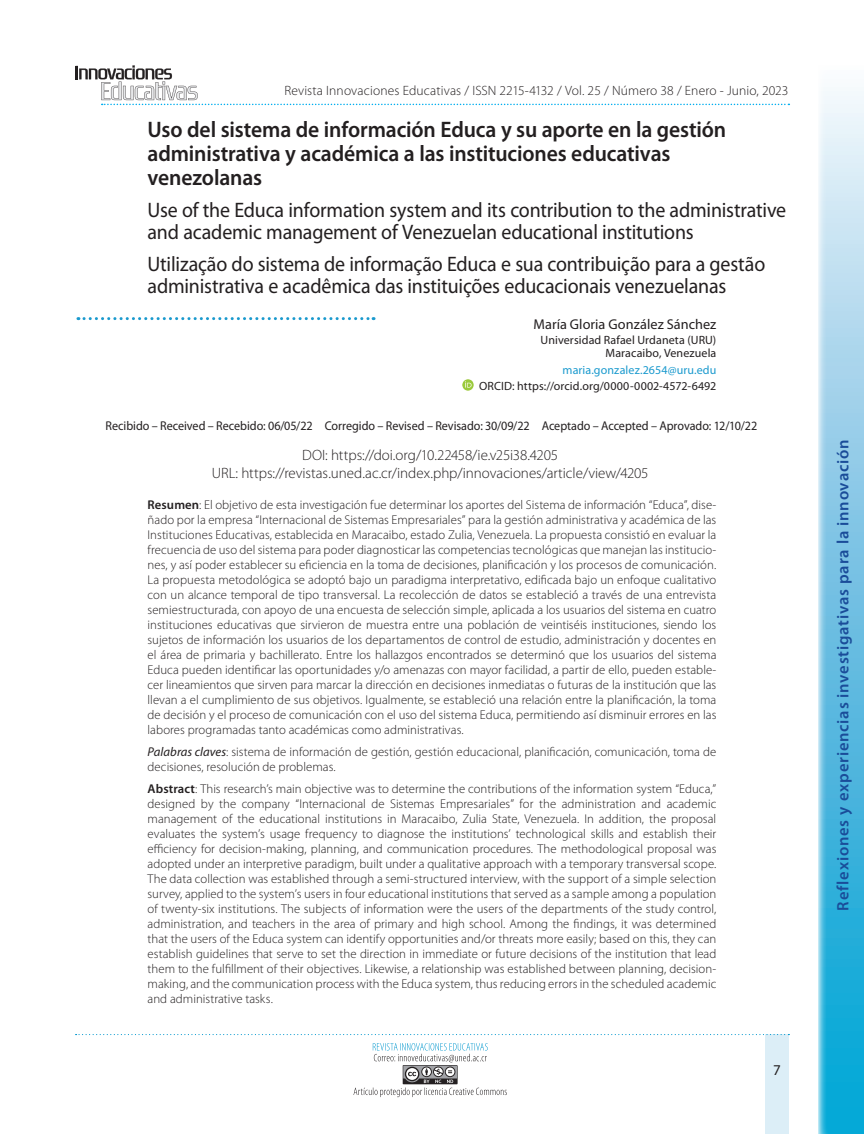
<style>
.page{position:relative;width:864px;height:1134px;background:#fff}
.page>*{position:absolute;margin:0;border:0;box-sizing:border-box;transform-origin:0 0}
.t1{font:600 22.5px/24px "Myriad Pro";letter-spacing:-.005em;color:#231f20;scale:.96 1}
.t2{font:21px/22.5px "Myriad Pro";letter-spacing:-.01em;color:#231f20;scale:.95 1}
.t3{font:600 16.5px "Myriad Pro";letter-spacing:.045em;color:#1a4c99}
.t4{font:300 15px/18px "Myriad Pro";letter-spacing:-.005em;color:#231f20;text-align:center}
.t5{font:15px "Myriad Pro";color:#231f20}
.t6{font:14.25px "Myriad Pro";letter-spacing:.005em;color:#231f20}
.t7{font:300 13.5px "Myriad Pro";letter-spacing:.01em;color:#231f20}
.t8{font:300 12.75px/15px "Myriad Pro";letter-spacing:.005em;color:#231f20;text-align:justify}
.t9{font:12.75px "Myriad Pro";color:#231f20;scale:.95 1}
.t10{font:12px/13.5px "Myriad Pro";letter-spacing:.01em;color:#231f20;text-align:right}
.t11{font:12px "Myriad Pro";letter-spacing:.01em;color:#1b9ace}
.s1{font-weight:600}
.s2{font-weight:400;font-style:italic}
</style>
<div class="page">
<div style="left:765px;top:1034px;width:23px;height:100px;background:#dceef7"></div>
<svg style="left:76px;top:1034px;width:713px;height:1px"></svg>
<svg style="left:354px;top:1043px;width:153px;height:54px"></svg>
<svg style="left:76px;top:65px;width:713px;height:40px"></svg>
<svg style="left:818px;top:91px;width:46px;height:1043px;background:#79c7e6"></svg>
<svg style="left:463px;top:380px;width:10px;height:10px"></svg>
<svg style="left:78px;top:317px;width:296px;height:3px"></svg>
<p class="t7" style="left:284px;top:83px;width:506px">Revista Innovaciones Educativas / ISSN 2215-4132 / Vol. 25 / Número 38 / Enero - Junio, 2023</p>
<h1 class="t1" style="left:148px;top:118px;width:604px">Uso del sistema de información Educa y su aporte en la gestión administrativa y académica a las instituciones educativas venezolanas</h1>
<h2 class="t2" style="left:148px;top:199px;width:674px">Use of the Educa information system and its contribution to the administrative and academic management of Venezuelan educational institutions</h2>
<h2 class="t2" style="left:148px;top:253px;width:652px">Utilização do sistema de informação Educa e sua contribuição para a gestão administrativa e acadêmica das instituições educacionais venezuelanas</h2>
<p class="t6" style="left:534px;top:316px;width:184px">María Gloria González Sánchez</p>
<p class="t10" style="left:541px;top:333px;width:177px">Universidad Rafael Urdaneta (URU)<br>Maracaibo, Venezuela</p>
<p class="t11" style="left:563px;top:363px;width:155px">maria.gonzalez.2654@uru.edu</p>
<p class="t10" style="left:479px;top:380px;width:239px">ORCID: https://orcid.org/0000-0002-4572-6492</p>
<p class="t9" style="left:106px;top:419px;width:687px">Recibido – Received – Recebido: 06/05/22 Corregido – Revised – Revisado: 30/09/22 Aceptado – Accepted – Aprovado: 12/10/22</p>
<p class="t4" style="left:212px;top:446px;width:438px">DOI: https://doi.org/10.22458/ie.v25i38.4205<br>URL: https://revistas.uned.ac.cr/index.php/innovaciones/article/view/4205</p>
<p class="t8" style="left:148px;top:498px;width:570px"><span class="s1">Resumen</span>: El objetivo de esta investigación fue determinar los aportes del Sistema de información “Educa”, dise&shy;ñado por la empresa “Internacional de Sistemas Empresariales” para la gestión administrativa y académica de las Instituciones Educativas, establecida en Maracaibo, estado Zulia, Venezuela. La propuesta consistió en evaluar la frecuencia de uso del sistema para poder diagnosticar las competencias tecnológicas que manejan las institucio&shy;nes, y así poder establecer su eficiencia en la toma de decisiones, planificación y los procesos de comunicación.<br>La propuesta metodológica se adoptó bajo un paradigma interpretativo, edificada bajo un enfoque cualitativo con un alcance temporal de tipo transversal. La recolección de datos se estableció a través de una entrevista semiestructurada, con apoyo de una encuesta de selección simple, aplicada a los usuarios del sistema en cuatro instituciones educativas que sirvieron de muestra entre una población de veintiséis instituciones, siendo los sujetos de información los usuarios de los departamentos de control de estudio, administración y docentes en el área de primaria y bachillerato. Entre los hallazgos encontrados se determinó que los usuarios del sistema Educa pueden identificar las oportunidades y/o amenazas con mayor facilidad, a partir de ello, pueden estable&shy;cer lineamientos que sirven para marcar la dirección en decisiones inmediatas o futuras de la institución que las llevan a el cumplimiento de sus objetivos. Igualmente, se estableció una relación entre la planificación, la toma de decisión y el proceso de comunicación con el uso del sistema Educa, permitiendo así disminuir errores en las labores programadas tanto académicas como administrativas.</p>
<p class="t8" style="left:148px;top:745px;width:570px"><span class="s2">Palabras claves</span>: sistema de información de gestión, gestión educacional, planificación, comunicación, toma de decisiones, resolución de problemas.</p>
<p class="t8" style="left:148px;top:781px;width:570px"><span class="s1">Abstract</span>: This research’s main objective was to determine the contributions of the information system “Educa,” designed by the company “Internacional de Sistemas Empresariales” for the administration and academic management of the educational institutions in Maracaibo, Zulia State, Venezuela. In addition, the proposal evaluates the system’s usage frequency to diagnose the institutions’ technological skills and establish their efficiency for decision-making, planning, and communication procedures. The methodological proposal was adopted under an interpretive paradigm, built under a qualitative approach with a temporary transversal scope.<br>The data collection was established through a semi-structured interview, with the support of a simple selection survey, applied to the system’s users in four educational institutions that served as a sample among a population of twenty-six institutions. The subjects of information were the users of the departments of the study control, administration, and teachers in the area of primary and high school. Among the findings, it was determined that the users of the Educa system can identify opportunities and/or threats more easily; based on this, they can establish guidelines that serve to set the direction in immediate or future decisions of the institution that lead them to the fulfillment of their objectives. Likewise, a relationship was established between planning, decision&shy;making, and the communication process with the Educa system, thus reducing errors in the scheduled academic and administrative tasks.</p>
<p class="t5" style="left:773px;top:1061px;width:9px">7</p>
<p class="t3" style="left:834px;top:911px;width:473px;rotate:-90deg">Reflexiones y experiencias investigativas para la innovación</p>
</div>
